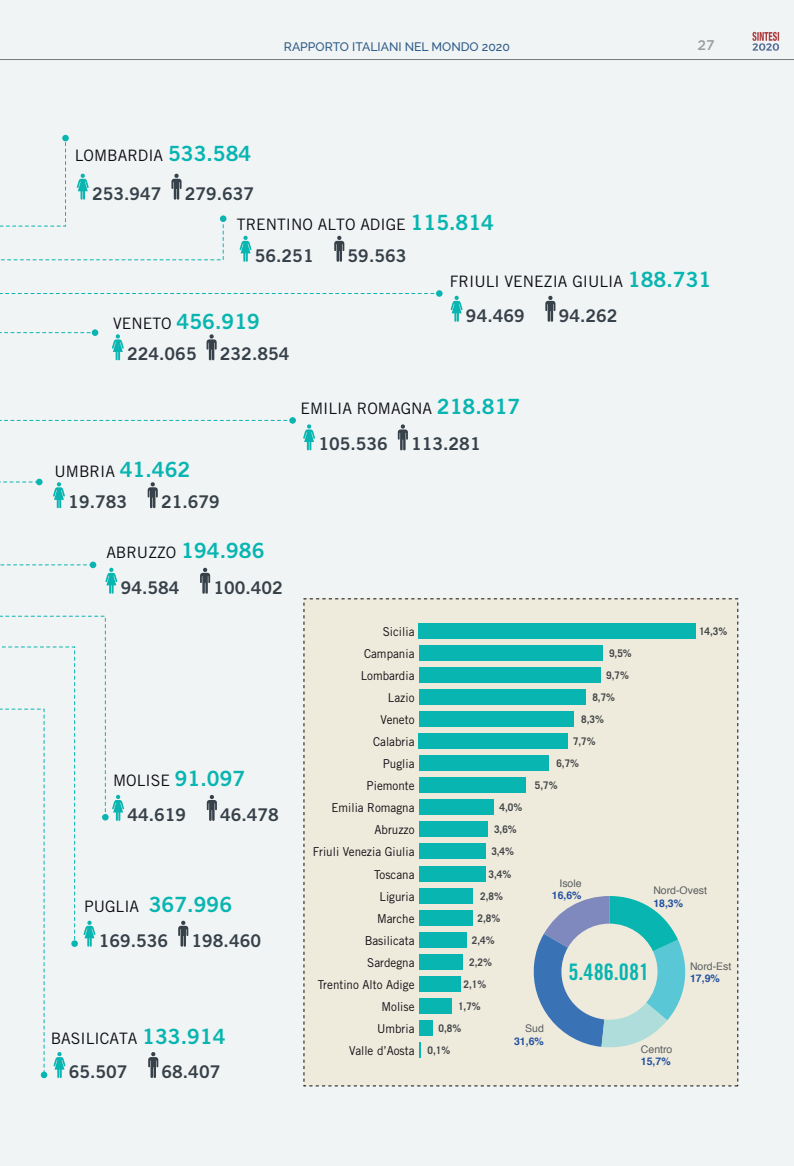
<style>
.page{position:relative;width:794px;height:1166px;background:#f1f4f4}
.page>*{position:absolute;margin:0;border:0;box-sizing:border-box;transform-origin:0 0}
.t1{font:22.75px "Trade Gothic Bold Cond Twenty";color:#08b5b1}
.t2{font:21px "Trade Gothic Bold Two";color:#08b5b1}
.t3{font:17.5px "Trade Gothic Bold Two";color:#36414a}
.t4{font:15.75px "Trade Gothic";color:#0e0c14}
.t5{font:500 14px "Gotham";color:#939598}
.t6{font:12.25px "Trade Gothic";color:#0e0c14;scale:.95 1}
.t7{font:500 12.25px "Raleway";color:#0d4179}
.t8{font:700 10.5px "Trade Gothic";color:#43464a;scale:.95 1}
.t9{font:10.5px "Helvetica";color:#5a5e61}
.t10{font:700 10.5px "Helvetica";color:#21509f}
.s1{font-family:"Trade Gothic Bold Two";font-size:21px;color:#08b5b1}
.s2{font-family:"Trade Gothic";font-size:15.75px;color:#0e0c14}
</style>
<div class="page">
<div style="left:62px;top:135px;width:7px;height:6px;background:#08b5b1;border-radius:50%"></div>
<svg style="left:0;top:481px;width:40px;height:5px"></svg>
<div style="left:36px;top:479px;width:7px;height:6px;background:#08b5b1;border-radius:50%"></div>
<svg style="left:0;top:332px;width:92px;height:1px"></svg>
<div style="left:92px;top:329px;width:6px;height:7px;background:#08b5b1;border-radius:50%"></div>
<div style="left:102px;top:814px;width:7px;height:6px;background:#08b5b1;border-radius:50%"></div>
<svg style="left:0;top:564px;width:90px;height:1px"></svg>
<div style="left:90px;top:561px;width:6px;height:7px;background:#08b5b1;border-radius:50%"></div>
<div style="left:436px;top:290px;width:6px;height:7px;background:#08b5b1;border-radius:50%"></div>
<svg style="left:0;top:417px;width:291px;height:4px"></svg>
<div style="left:289px;top:417px;width:7px;height:7px;background:#08b5b1;border-radius:50%"></div>
<svg style="left:148px;top:1052px;width:10px;height:26px"></svg>
<svg style="left:178px;top:921px;width:10px;height:25px"></svg>
<svg style="left:0;top:615px;width:106px;height:463px"></svg>
<svg style="left:207px;top:795px;width:10px;height:26px"></svg>
<svg style="left:112px;top:795px;width:12px;height:26px"></svg>
<svg style="left:0;top:137px;width:439px;height:157px"></svg>
<svg style="left:545px;top:296px;width:10px;height:26px"></svg>
<svg style="left:451px;top:296px;width:11px;height:26px"></svg>
<svg style="left:206px;top:334px;width:11px;height:26px"></svg>
<svg style="left:112px;top:334px;width:12px;height:26px"></svg>
<svg style="left:398px;top:424px;width:10px;height:26px"></svg>
<svg style="left:303px;top:424px;width:12px;height:26px"></svg>
<svg style="left:200px;top:568px;width:10px;height:26px"></svg>
<svg style="left:105px;top:568px;width:12px;height:26px"></svg>
<svg style="left:148px;top:482px;width:10px;height:26px"></svg>
<svg style="left:53px;top:482px;width:12px;height:26px"></svg>
<div style="left:304px;top:599px;width:434px;height:487px;background:#efebdc"></div>
<div style="left:419px;top:622px;width:277px;height:16px;background:#08b5b1"></div>
<div style="left:419px;top:645px;width:183px;height:15px;background:#08b5b1"></div>
<div style="left:419px;top:667px;width:181px;height:16px;background:#08b5b1"></div>
<div style="left:419px;top:689px;width:166px;height:16px;background:#08b5b1"></div>
<div style="left:419px;top:711px;width:155px;height:16px;background:#08b5b1"></div>
<div style="left:419px;top:733px;width:149px;height:16px;background:#08b5b1"></div>
<div style="left:419px;top:755px;width:130px;height:16px;background:#08b5b1"></div>
<div style="left:419px;top:777px;width:107px;height:16px;background:#08b5b1"></div>
<div style="left:419px;top:799px;width:74px;height:16px;background:#08b5b1"></div>
<div style="left:419px;top:821px;width:69px;height:16px;background:#08b5b1"></div>
<div style="left:419px;top:843px;width:67px;height:16px;background:#08b5b1"></div>
<div style="left:419px;top:865px;width:67px;height:16px;background:#08b5b1"></div>
<div style="left:419px;top:887px;width:53px;height:16px;background:#08b5b1"></div>
<div style="left:419px;top:910px;width:53px;height:15px;background:#08b5b1"></div>
<div style="left:419px;top:932px;width:48px;height:16px;background:#08b5b1"></div>
<div style="left:419px;top:954px;width:44px;height:16px;background:#08b5b1"></div>
<div style="left:419px;top:976px;width:42px;height:16px;background:#08b5b1"></div>
<div style="left:419px;top:998px;width:32px;height:16px;background:#08b5b1"></div>
<div style="left:419px;top:1020px;width:13px;height:16px;background:#08b5b1"></div>
<svg style="left:419px;top:1042px;width:2px;height:16px"></svg>
<svg style="left:533px;top:896px;width:153px;height:152px"></svg>
<p class="t7" style="left:284px;top:40px;width:228px">RAPPORTO ITALIANI NEL MONDO 2020</p>
<p class="t5" style="left:697px;top:37px;width:19px">27</p>
<p class="t4" style="left:75px;top:146px;width:178px">LOMBARDIA <span class="s1">533.584</span></p>
<h3 class="t3" style="left:92px;top:182px;width:71px">253.947</h3>
<h3 class="t3" style="left:185px;top:183px;width:71px">279.637</h3>
<p class="t4" style="left:237px;top:215px;width:259px">TRENTINO ALTO ADIGE <span class="s1">115.814</span></p>
<h3 class="t3" style="left:255px;top:245px;width:60px">56.251</h3>
<h3 class="t3" style="left:347px;top:245px;width:60px">59.563</h3>
<h2 class="t2" style="left:113px;top:308px;width:148px"><span class="s2">VENETO</span> 456.919</h2>
<h3 class="t3" style="left:127px;top:343px;width:71px">224.065</h3>
<h3 class="t3" style="left:220px;top:343px;width:71px">232.854</h3>
<p class="t4" style="left:450px;top:272px;width:263px">FRIULI VENEZIA GIULIA <span class="s1">188.731</span></p>
<h3 class="t3" style="left:466px;top:305px;width:60px">94.469</h3>
<h3 class="t3" style="left:558px;top:305px;width:60px">94.262</h3>
<p class="t4" style="left:300px;top:399px;width:221px">EMILIA ROMAGNA <span class="s1">218.817</span></p>
<p class="t4" style="left:55px;top:461px;width:137px">UMBRIA <span class="s1">41.462</span></p>
<h3 class="t3" style="left:68px;top:491px;width:60px">19.783</h3>
<h3 class="t3" style="left:161px;top:491px;width:60px">21.679</h3>
<p class="t4" style="left:106px;top:543px;width:160px">ABRUZZO <span class="s1">194.986</span></p>
<h3 class="t3" style="left:121px;top:576px;width:60px">94.584</h3>
<h3 class="t3" style="left:213px;top:577px;width:71px">100.402</h3>
<p class="t4" style="left:113px;top:770px;width:134px">MOLISE <span class="s1">91.097</span></p>
<h3 class="t3" style="left:127px;top:804px;width:60px">44.619</h3>
<h3 class="t3" style="left:220px;top:804px;width:60px">46.478</h3>
<h2 class="t2" style="left:84px;top:892px;width:150px"><span class="s2">PUGLIA</span> 367.996</h2>
<h3 class="t3" style="left:99px;top:929px;width:71px">169.536</h3>
<h3 class="t3" style="left:191px;top:929px;width:71px">198.460</h3>
<p class="t4" style="left:51px;top:1029px;width:176px">BASILICATA <span class="s1">133.914</span></p>
<h3 class="t3" style="left:69px;top:1061px;width:60px">65.507</h3>
<h3 class="t3" style="left:162px;top:1061px;width:60px">68.407</h3>
<h3 class="t3" style="left:318px;top:433px;width:71px">105.536</h3>
<h3 class="t3" style="left:411px;top:433px;width:71px">113.281</h3>
<p class="t6" style="left:383px;top:624px;width:35px">Sicilia</p>
<p class="t6" style="left:364px;top:646px;width:55px">Campania</p>
<p class="t6" style="left:361px;top:668px;width:58px">Lombardia</p>
<p class="t6" style="left:388px;top:690px;width:29px">Lazio</p>
<p class="t6" style="left:381px;top:712px;width:37px">Veneto</p>
<p class="t6" style="left:373px;top:734px;width:45px">Calabria</p>
<p class="t6" style="left:383px;top:756px;width:35px">Puglia</p>
<p class="t6" style="left:367px;top:778px;width:52px">Piemonte</p>
<p class="t8" style="left:609px;top:647px;width:25px">9,5%</p>
<p class="t8" style="left:606px;top:669px;width:25px">9,7%</p>
<p class="t8" style="left:592px;top:691px;width:25px">8,7%</p>
<p class="t8" style="left:581px;top:713px;width:25px">8,3%</p>
<p class="t8" style="left:573px;top:735px;width:25px">7,7%</p>
<p class="t8" style="left:556px;top:757px;width:25px">6,7%</p>
<p class="t8" style="left:535px;top:779px;width:25px">5,7%</p>
<p class="t8" style="left:699px;top:625px;width:31px">14,3%</p>
<p class="t6" style="left:331px;top:800px;width:89px">Emilia Romagna</p>
<p class="t6" style="left:374px;top:822px;width:44px">Abruzzo</p>
<p class="t6" style="left:313px;top:845px;width:109px">Friuli Venezia Giulia</p>
<p class="t6" style="left:374px;top:867px;width:44px">Toscana</p>
<p class="t6" style="left:379px;top:889px;width:38px">Liguria</p>
<p class="t6" style="left:377px;top:911px;width:41px">Marche</p>
<p class="t6" style="left:365px;top:933px;width:54px">Basilicata</p>
<p class="t6" style="left:367px;top:955px;width:51px">Sardegna</p>
<p class="t6" style="left:318px;top:977px;width:103px">Trentino Alto Adige</p>
<p class="t6" style="left:381px;top:999px;width:36px">Molise</p>
<p class="t6" style="left:377px;top:1021px;width:41px">Umbria</p>
<p class="t6" style="left:349px;top:1043px;width:70px">Valle d’Aosta</p>
<p class="t8" style="left:499px;top:801px;width:25px">4,0%</p>
<p class="t8" style="left:494px;top:823px;width:25px">3,6%</p>
<p class="t8" style="left:491px;top:845px;width:25px">3,4%</p>
<p class="t8" style="left:488px;top:867px;width:25px">3,4%</p>
<p class="t8" style="left:480px;top:889px;width:25px">2,8%</p>
<p class="t8" style="left:477px;top:911px;width:25px">2,8%</p>
<p class="t8" style="left:472px;top:933px;width:25px">2,4%</p>
<p class="t8" style="left:469px;top:955px;width:25px">2,2%</p>
<p class="t8" style="left:463px;top:977px;width:25px">2,1%</p>
<p class="t8" style="left:458px;top:999px;width:25px">1,7%</p>
<p class="t8" style="left:438px;top:1022px;width:25px">0,8%</p>
<p class="t8" style="left:427px;top:1044px;width:25px">0,1%</p>
<p class="t9" style="left:525px;top:1020px;width:20px">Sud</p>
<p class="t10" style="left:514px;top:1032px;width:31px">31,6%</p>
<p class="t9" style="left:559px;top:875px;width:24px">Isole</p>
<p class="t10" style="left:552px;top:887px;width:31px">16,6%</p>
<p class="t9" style="left:653px;top:882px;width:55px">Nord-Ovest</p>
<p class="t10" style="left:653px;top:895px;width:31px">18,3%</p>
<h1 class="t1" style="left:568px;top:957px;width:82px">5.486.081</h1>
<p class="t9" style="left:690px;top:958px;width:43px">Nord-Est</p>
<p class="t10" style="left:690px;top:970px;width:31px">17,9%</p>
<p class="t9" style="left:641px;top:1041px;width:33px">Centro</p>
<p class="t10" style="left:641px;top:1053px;width:31px">15,7%</p>
</div>
